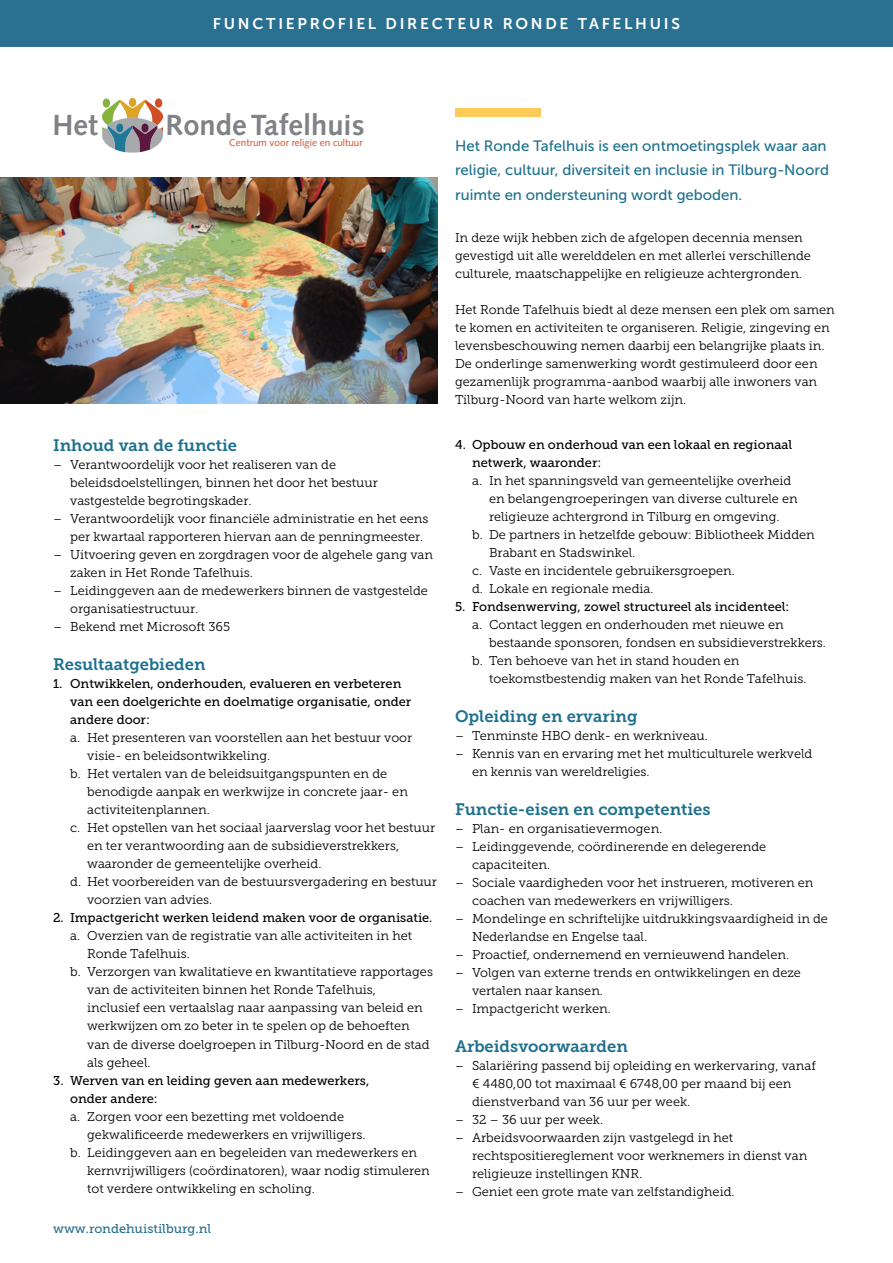
<style>
.page{position:relative;width:893px;height:1263px;background:#fff}
.page>*{position:absolute;margin:0;border:0;box-sizing:border-box;transform-origin:0 0}
.t1{font:700 29.1px "Syntax LT Std";color:#808285}
.t2{font:16.5px "Museo Slab 700";color:#1e708d}
.t3{font:15.45px "Museo Sans 700";letter-spacing:.175em;color:#fff}
.intro{font:15px/24.3px "Museo Sans 500";color:#1e708d}
.Body{font:12.75px/18px "Museo Slab 300";color:#000}
.Body-2{font:12.75px/18px "Museo Slab 500";color:#000}
.Body-3{font:12.75px "Museo Slab 500";color:#2a7090}
.t4{font:10.05px "Syntax LT Std";color:#d14f27}
</style>
<div class="page">
<div style="left:0;top:0;width:893px;height:47px;background:#2a7090"></div>
<div style="left:455px;top:108px;width:85px;height:9px;background:#ffcb58"></div>
<img style="left:0;top:177px;width:437px;height:226px">
<div style="left:129px;top:98px;width:7px;height:9px;background:#dda527;border-radius:50%"></div>
<svg style="left:102px;top:100px;width:62px;height:53px"></svg>
<p class="t3" style="left:213px;top:15px;width:469px">FUNCTIEPROFIEL DIRECTEUR RONDE TAFELHUIS</p>
<p class="t1" style="left:52px;top:109px;width:47px">Het</p>
<p class="t1" style="left:166px;top:109px;width:200px">RondeTafelhuis</p>
<p class="t4" style="left:229px;top:137px;width:135px">Centrum voor religie en cultuur</p>
<p class="t2" style="left:53px;top:436px;width:185px">Inhoud van de functie</p>
<p class="Body" style="left:70px;top:456px;width:309px;text-indent:-17px">– Verantwoordelijk voor het realiseren van de beleidsdoelstellingen, binnen het door het bestuur vastgestelde begrotingskader.</p>
<p class="Body" style="left:70px;top:510px;width:360px;text-indent:-17px">– Verantwoordelijk voor financiële administratie en het eens per kwartaal rapporteren hiervan aan de penningmeester.</p>
<p class="Body" style="left:70px;top:546px;width:364px;text-indent:-17px">– Uitvoering geven en zorgdragen voor de algehele gang van zaken in Het Ronde Tafelhuis.</p>
<p class="Body" style="left:70px;top:582px;width:359px;text-indent:-17px">– Leidinggeven aan de medewerkers binnen de vastgestelde organisatiestructuur.</p>
<p class="Body" style="left:53px;top:618px;width:178px">– Bekend met Microsoft 365</p>
<p class="t2" style="left:53px;top:655px;width:154px">Resultaatgebieden</p>
<p class="Body-2" style="left:70px;top:675px;width:343px;text-indent:-17px">1. Ontwikkelen, onderhouden, evalueren en verbeteren van een doelgerichte en doelmatige organisatie, onder andere door:</p>
<p class="Body" style="left:87px;top:729px;width:327px;text-indent:-17px">a. Het presenteren van voorstellen aan het bestuur voor visie- en beleidsontwikkeling.</p>
<p class="Body" style="left:87px;top:765px;width:322px;text-indent:-17px">b. Het vertalen van de beleidsuitgangspunten en de benodigde aanpak en werkwijze in concrete jaar- en activiteitenplannen.</p>
<p class="Body" style="left:87px;top:819px;width:349px;text-indent:-17px">c. Het opstellen van het sociaal jaarverslag voor het bestuur en ter verantwoording aan de subsidieverstrekkers, waaronder de gemeentelijke overheid.</p>
<p class="Body" style="left:87px;top:873px;width:351px;text-indent:-17px">d. Het voorbereiden van de bestuursvergadering en bestuur voorzien van advies.</p>
<p class="Body-2" style="left:53px;top:909px;width:381px">2. Impactgericht werken leidend maken voor de organisatie.</p>
<p class="Body" style="left:87px;top:927px;width:326px;text-indent:-17px">a. Overzien van de registratie van alle activiteiten in het<br>Ronde Tafelhuis.</p>
<p class="Body" style="left:87px;top:963px;width:347px;text-indent:-17px">b. Verzorgen van kwalitatieve en kwantitatieve rapportages van de activiteiten binnen het Ronde Tafelhuis,<br>inclusief een vertaalslag naar aanpassing van beleid en werkwijzen om zo beter in te spelen op de behoeften van de diverse doelgroepen in Tilburg-Noord en de stad als geheel.</p>
<p class="Body-2" style="left:70px;top:1071px;width:301px;text-indent:-17px">3. Werven van en leiding geven aan medewerkers, onder andere:</p>
<p class="Body" style="left:87px;top:1107px;width:280px;text-indent:-17px">a. Zorgen voor een bezetting met voldoende gekwalificeerde medewerkers en vrijwilligers.</p>
<p class="Body" style="left:87px;top:1143px;width:344px;text-indent:-17px">b. Leidinggeven aan en begeleiden van medewerkers en kernvrijwilligers (coördinatoren), waar nodig stimuleren tot verdere ontwikkeling en scholing.</p>
<p class="Body-3" style="left:53px;top:1222px;width:160px">www.rondehuistilburg.nl</p>
<p class="intro" style="left:455px;top:134px;width:375px">Het Ronde Tafelhuis is een ontmoetingsplek waar aan religie, cultuur, diversiteit en inclusie in Tilburg-Noord ruimte en ondersteuning wordt geboden.</p>
<p class="Body" style="left:455px;top:229px;width:357px">In deze wijk hebben zich de afgelopen decennia mensen gevestigd uit alle werelddelen en met allerlei verschillende culturele, maatschappelijke en religieuze achtergronden.</p>
<p class="Body" style="left:455px;top:301px;width:381px">Het Ronde Tafelhuis biedt al deze mensen een plek om samen te komen en activiteiten te organiseren. Religie, zingeving en levensbeschouwing nemen daarbij een belangrijke plaats in.<br>De onderlinge samenwerking wordt gestimuleerd door een gezamenlijk programma-aanbod waarbij alle inwoners van Tilburg-Noord van harte welkom zijn.</p>
<p class="Body-2" style="left:472px;top:435px;width:322px;text-indent:-17px">4. Opbouw en onderhoud van een lokaal en regionaal netwerk, waaronder:</p>
<p class="Body" style="left:489px;top:471px;width:310px;text-indent:-17px">a. In het spanningsveld van gemeentelijke overheid en belangengroeperingen van diverse culturele en religieuze achtergrond in Tilburg en omgeving.</p>
<p class="Body" style="left:489px;top:525px;width:327px;text-indent:-17px">b. De partners in hetzelfde gebouw: Bibliotheek Midden<br>Brabant en Stadswinkel.</p>
<p class="Body" style="left:472px;top:561px;width:264px">c. Vaste en incidentele gebruikersgroepen.</p>
<p class="Body" style="left:472px;top:579px;width:183px">d. Lokale en regionale media.</p>
<p class="Body-2" style="left:455px;top:597px;width:336px">5. Fondsenwerving, zowel structureel als incidenteel:</p>
<p class="Body" style="left:489px;top:615px;width:338px;text-indent:-17px">a. Contact leggen en onderhouden met nieuwe en bestaande sponsoren, fondsen en subsidieverstrekkers.</p>
<p class="Body" style="left:489px;top:651px;width:319px;text-indent:-17px">b. Ten behoeve van het in stand houden en toekomstbestendig maken van het Ronde Tafelhuis.</p>
<p class="t2" style="left:455px;top:706px;width:184px">Opleiding en ervaring</p>
<p class="Body" style="left:455px;top:726px;width:254px">– Tenminste HBO denk- en werkniveau.</p>
<p class="Body" style="left:472px;top:744px;width:342px;text-indent:-17px">– Kennis van en ervaring met het multiculturele werkveld en kennis van wereldreligies.</p>
<p class="t2" style="left:455px;top:799px;width:257px">Functie-eisen en competenties</p>
<p class="Body" style="left:455px;top:819px;width:209px">– Plan- en organisatievermogen.</p>
<p class="Body" style="left:472px;top:837px;width:296px;text-indent:-17px">– Leidinggevende, coördinerende en delegerende capaciteiten.</p>
<p class="Body" style="left:472px;top:873px;width:343px;text-indent:-17px">– Sociale vaardigheden voor het instrueren, motiveren en coachen van medewerkers en vrijwilligers.</p>
<p class="Body" style="left:472px;top:909px;width:357px;text-indent:-17px">– Mondelinge en schriftelijke uitdrukkingsvaardigheid in de<br>Nederlandse en Engelse taal.</p>
<p class="Body" style="left:455px;top:945px;width:336px">– Proactief, ondernemend en vernieuwend handelen.</p>
<p class="Body" style="left:472px;top:963px;width:330px;text-indent:-17px">– Volgen van externe trends en ontwikkelingen en deze vertalen naar kansen.</p>
<p class="Body" style="left:455px;top:999px;width:157px">– Impactgericht werken.</p>
<p class="t2" style="left:455px;top:1036px;width:174px">Arbeidsvoorwaarden</p>
<p class="Body" style="left:472px;top:1056px;width:345px;text-indent:-17px">– Salariëring passend bij opleiding en werkervaring, vanaf € 4480,00 tot maximaal € 6748,00 per maand bij een dienstverband van 36 uur per week.</p>
<p class="Body" style="left:455px;top:1110px;width:150px">– 32 – 36 uur per week.</p>
<p class="Body" style="left:472px;top:1128px;width:337px;text-indent:-17px">– Arbeidsvoorwaarden zijn vastgelegd in het rechtspositiereglement voor werknemers in dienst van religieuze instellingen KNR.</p>
<p class="Body" style="left:455px;top:1182px;width:281px">– Geniet een grote mate van zelfstandigheid.</p>
</div>
